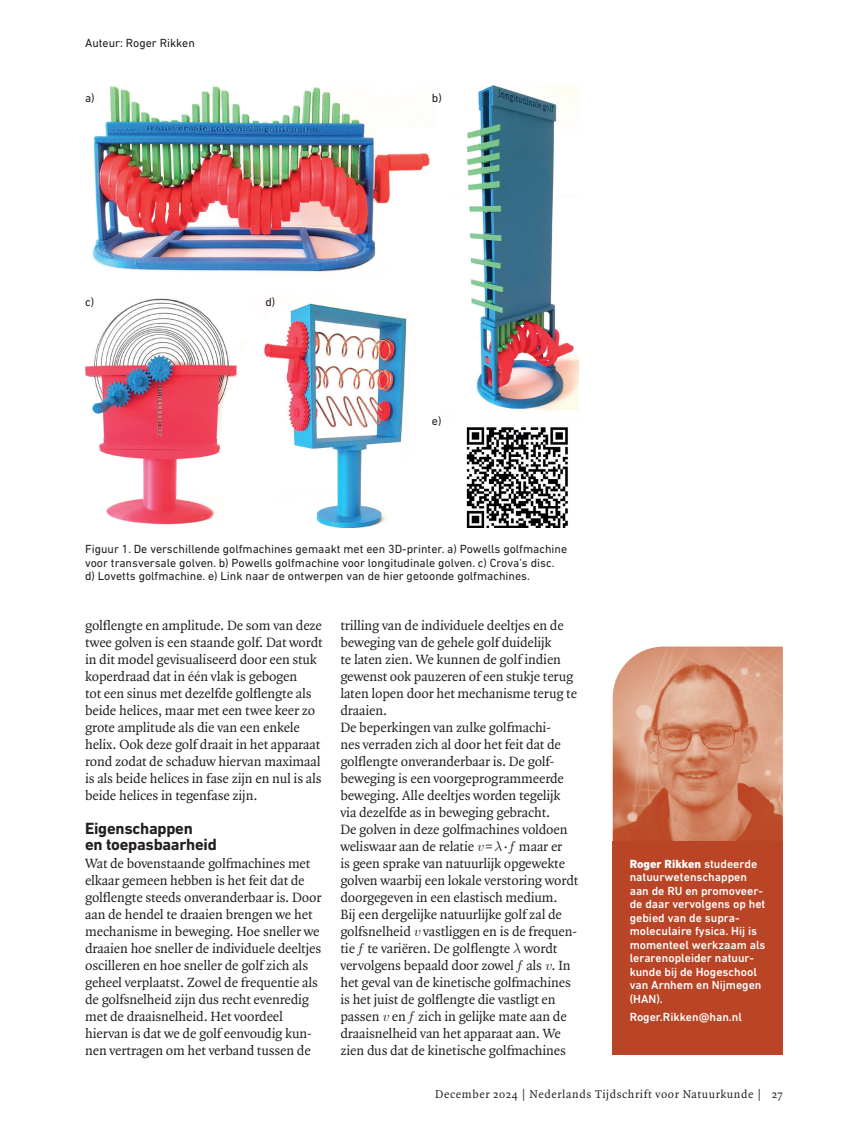
<style>
.page{position:relative;width:851px;height:1140px;background:#fff}
.page>*{position:absolute;margin:0;border:0;box-sizing:border-box;transform-origin:0 0}
.Subkop{font:700 16.5px/16.5px "DIN Next LT Pro";letter-spacing:-.015em;color:#231f20}
.Platte_tekst{font:14.25px/17px "Quadraat Pro";letter-spacing:-.01em;color:#231f20}
.Kader_tekst___foto_bijschrift{font:12px/13.5px "DIN Next LT Pro";color:#231f20}
.CV_Din_Next_LT_Pro_Medium{font:500 12px/13.5px "DIN Next LT Pro";color:#fff}
.t1{font:12px "Quadraat Pro";letter-spacing:.05em;color:#231f20}
.auteur_credit{font:12px "DIN Next LT Pro";color:#231f20}
.s1{font-family:"CM Math";font-style:italic}
.s2{font-weight:800}
</style>
<div class="page">
<img style="left:612px;top:646px;width:170px;height:195px">
<div style="left:612px;top:841px;width:170px;height:213px;background:#b94426"></div>
<img style="left:85px;top:85px;width:493px;height:442px">
<p class="auteur_credit" style="left:85px;top:36px;width:111px">Auteur: Roger Rikken</p>
<p class="Kader_tekst___foto_bijschrift" style="left:85px;top:91px;width:11px">a)</p>
<p class="Kader_tekst___foto_bijschrift" style="left:432px;top:91px;width:11px">b)</p>
<p class="Kader_tekst___foto_bijschrift" style="left:85px;top:295px;width:11px">c)</p>
<p class="Kader_tekst___foto_bijschrift" style="left:265px;top:295px;width:11px">d)</p>
<p class="Kader_tekst___foto_bijschrift" style="left:432px;top:414px;width:11px">e)</p>
<p class="Kader_tekst___foto_bijschrift" style="left:85px;top:542px;width:483px">Figuur 1. De verschillende golfmachines gemaakt met een 3D-printer. a) Powells golfmachine voor transversale golven. b) Powells golfmachine voor longitudinale golven. c) Crova’s disc.</p>
<p class="Kader_tekst___foto_bijschrift" style="left:85px;top:569px;width:446px">d) Lovetts golfmachine. e) Link naar de ontwerpen van de hier getoonde golfmachines.</p>
<p class="Platte_tekst" style="left:85px;top:616px;width:239px">golflengte en amplitude. De som van deze twee golven is een staande golf. Dat wordt in dit model gevisualiseerd door een stuk koperdraad dat in één vlak is gebogen<br>tot een sinus met dezelfde golflengte als beide helices, maar met een twee keer zo grote amplitude als die van een enkele helix. Ook deze golf draait in het apparaat rond zodat de schaduw hiervan maximaal is als beide helices in fase zijn en nul is als beide helices in tegenfase zijn.</p>
<p class="Subkop" style="left:85px;top:819px;width:133px">Eigenschappen<br>en toepasbaarheid</p>
<p class="Platte_tekst" style="left:85px;top:854px;width:238px">Wat de bovenstaande golfmachines met elkaar gemeen hebben is het feit dat de golflengte steeds onveranderbaar is. Door aan de hendel te draaien brengen we het mechanisme in beweging. Hoe sneller we draaien hoe sneller de individuele deeltjes oscilleren en hoe sneller de golf zich als geheel verplaatst. Zowel de frequentie als de golfsnelheid zijn dus recht evenredig met de draaisnelheid. Het voordeel hiervan is dat we de golf eenvoudig kun&shy;nen vertragen om het verband tussen de</p>
<p class="Platte_tekst" style="left:340px;top:616px;width:238px">trilling van de individuele deeltjes en de beweging van de gehele golf duidelijk<br>te laten zien. We kunnen de golf indien gewenst ook pauzeren of een stukje terug laten lopen door het mechanisme terug te draaien.</p>
<p class="Platte_tekst" style="left:340px;top:718px;width:239px">De beperkingen van zulke golfmachi-<br>nes verraden zich al door het feit dat de golflengte onveranderbaar is. De golf&shy;beweging is een voorgeprogrammeerde beweging. Alle deeltjes worden tegelijk via dezelfde as in beweging gebracht.<br>De golven in deze golfmachines voldoen weliswaar aan de relatie <span class="s1">v</span>=<span class="s1">ï</span>·<span class="s1">f</span> maar er<br>is geen sprake van natuurlijk opgewekte golven waarbij een lokale verstoring wordt doorgegeven in een elastisch medium.<br>Bij een dergelijke natuurlijke golf zal de golfsnelheid <span class="s1">v</span> vastliggen en is de frequen&shy;tie <span class="s1">f</span> te variëren. De golflengte <span class="s1">ï</span> wordt vervolgens bepaald door zowel <span class="s1">f</span> als <span class="s1">v</span>. In het geval van de kinetische golfmachines is het juist de golflengte die vastligt en passen <span class="s1">v</span> en <span class="s1">f</span> zich in gelijke mate aan de draaisnelheid van het apparaat aan. We zien dus dat de kinetische golfmachines</p>
<p class="t1" style="left:435px;top:1086px;width:349px">December 2024 | Nederlands Tijdschrift voor Natuurkunde | 27</p>
<p class="CV_Din_Next_LT_Pro_Medium" style="left:629px;top:856px;width:137px"><span class="s2">Roger Rikken</span> studeerde natuurwetenschappen aan de RU en promoveer&shy;de daar vervolgens op het gebied van de supra&shy;moleculaire fysica. Hij is momenteel werkzaam als lerarenopleider natuur&shy;kunde bij de Hogeschool van Arnhem en Nijmegen (HAN).</p>
<p class="CV_Din_Next_LT_Pro_Medium" style="left:629px;top:1010px;width:114px">Roger.Rikken@han.nl</p>
</div>
